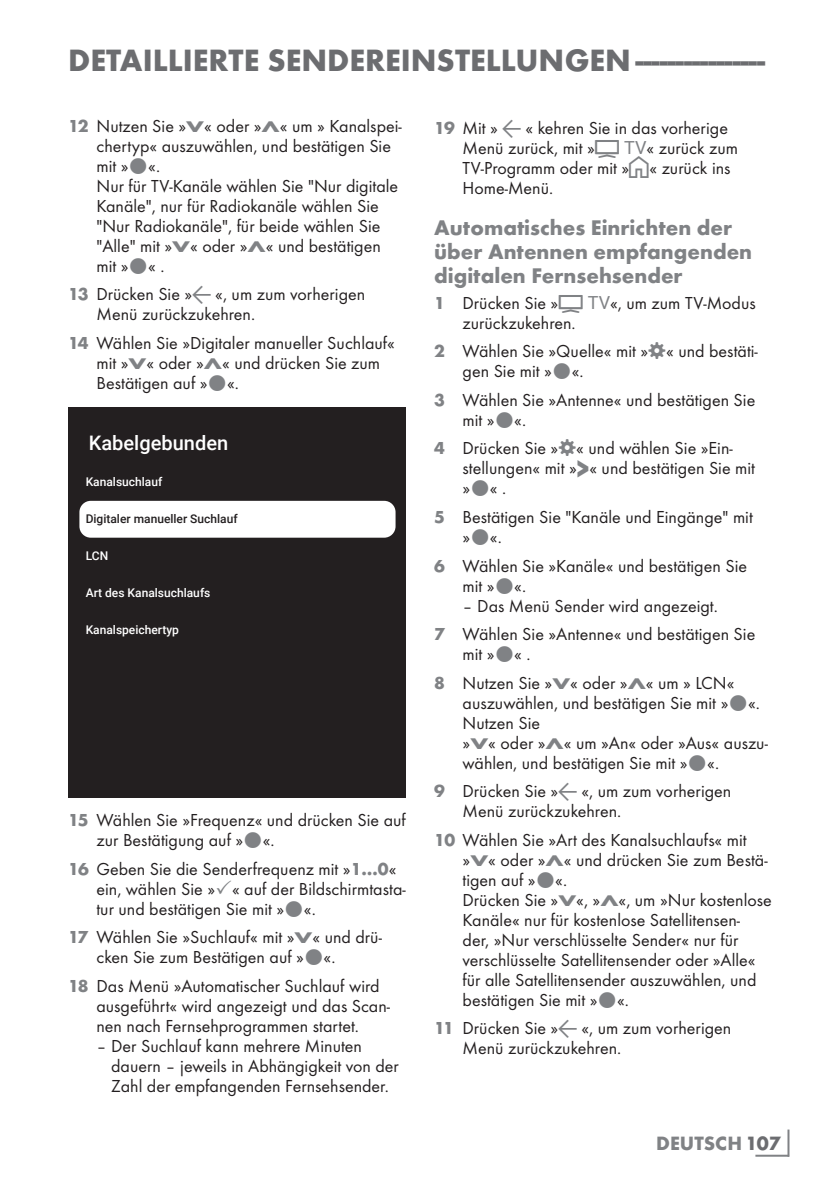
<style>
.page{position:relative;width:840px;height:1191px;background:#fff}
.page>*{position:absolute;margin:0;border:0;box-sizing:border-box;transform-origin:0 0}
.t1{font:700 32px "Futura TOT";color:#6c6d70}
.t2{font:700 22px/24px "Futura TOT";color:#808285}
.t3{font:500 20px "Roboto";color:#fff}
.t4{font:700 20px "Futura TOT";color:#808285}
.t5{font:18px/20px "Futura TOT Boo";color:#231f20}
.t6{font:500 12px "Roboto";color:#fff}
.t7{font:500 12px "Roboto";color:#231f20}
.s1{font-family:"Futura TOT";font-weight:700;color:#808285}
.s2{font-family:"Futura TOT";font-weight:700;font-size:16px;color:#808285}
.s3{font-family:"Arcelik TS9 Android";font-size:20px;color:#808285}
.s4{font-family:"Arcelik TS9 Android";font-size:32px;color:#808285}
.s5{font-family:"Roboto";color:#808285}
.s6{font-family:"Arcelik TS9 Android";font-size:24px;color:#808285}
.s7{font-family:"Futura TOT";font-weight:700;font-size:27.2px;color:#808285}
.s8{color:#6c6d70}
</style>
<div class="page">
<hr style="left:787px;top:1129px;width:2px;height:27px;background:#808285">
<hr style="left:755px;top:1154px;width:33px;height:2px;background:#808285">
<div style="left:68px;top:407px;width:337px;height:390px;background:#231f20"></div>
<div style="left:79px;top:501px;width:316px;height:36px;background:#fff;border-radius:11px"></div>
<h1 class="t1" style="left:68px;top:40px;width:698px">DETAILLIERTE SENDEREINSTELLUNGEN-----------------</h1>
<p class="t5" style="left:96px;top:115px;width:306px;text-indent:-28px"><span class="s1">12</span> Nutzen Sie »<span class="s2">V</span>« oder »<span class="s2">Λ</span>« um » Kanalspei&shy;chertyp« auszuwählen, und bestätigen Sie mit » «.<br>Nur für TV-Kanäle wählen Sie "Nur digitale<br>Kanäle", nur für Radiokanäle wählen Sie "Nur Radiokanäle", für beide wählen Sie "Alle" mit »<span class="s2">V</span>« oder »<span class="s2">Λ</span>« und bestätigen mit» «.</p>
<p class="t5" style="left:96px;top:284px;width:270px;text-indent:-28px"><span class="s1">13</span> Drücken Sie »<span class="s3">A</span> «, um zum vorherigen<br>Menü zurückzukehren.</p>
<p class="t5" style="left:96px;top:333px;width:300px;text-indent:-28px"><span class="s1">14</span> Wählen Sie »Digitaler manueller Suchlauf« mit »<span class="s2">V</span>« oder »<span class="s2">Λ</span>« und drücken Sie zum<br>Bestätigen auf » «.</p>
<p class="t3" style="left:89px;top:428px;width:141px">Kabelgebunden</p>
<p class="t6" style="left:86px;top:473px;width:78px">Kanalsuchlauf</p>
<p class="t7" style="left:86px;top:510px;width:153px">Digitaler manueller Suchlauf</p>
<p class="t6" style="left:86px;top:547px;width:24px">LCN</p>
<p class="t6" style="left:86px;top:584px;width:126px">Art des Kanalsuchlaufs</p>
<p class="t6" style="left:86px;top:622px;width:95px">Kanalspeichertyp</p>
<p class="t5" style="left:96px;top:810px;width:310px;text-indent:-28px"><span class="s1">15</span> Wählen Sie »Frequenz« und drücken Sie auf zur Bestätigung auf » «.</p>
<p class="t5" style="left:96px;top:858px;width:310px;text-indent:-28px"><span class="s1">16</span> Geben Sie die Senderfrequenz mit »<span class="s1">1…0</span>« ein, wählen Sie » « auf der Bildschirmtasta&shy;tur und bestätigen Sie mit » «.</p>
<p class="t5" style="left:96px;top:927px;width:287px;text-indent:-28px"><span class="s1">17</span> Wählen Sie »Suchlauf« mit »<span class="s2">V</span>« und drü&shy;cken Sie zum Bestätigen auf » «.</p>
<p class="t5" style="left:96px;top:975px;width:295px;text-indent:-28px"><span class="s1">18</span> Das Menü »Automatischer Suchlauf wird ausgeführt« wird angezeigt und das Scan&shy;nen nach Fernsehprogrammen startet.</p>
<p class="t5" style="left:111px;top:1035px;width:289px;text-indent:-15px">– Der Suchlauf kann mehrere Minuten dauern – jeweils in Abhängigkeit von der<br>Zahl der empfangenden Fernsehsender.</p>
<p class="t5" style="left:462px;top:118px;width:277px;text-indent:-28px"><span class="s1">19</span> Mit » <span class="s3">A</span> « kehren Sie in das vorherige<br>Menü zurück, mit »<span class="s4">H</span> <span class="s5">TV</span>« zurück zum<br>TV-Programm oder mit »<span class="s6">T</span>« zurück ins<br>Home-Menü.</p>
<p class="t2" style="left:434px;top:215px;width:319px">Automatisches Einrichten der über Antennen empfangenden digitalen Fernsehsender</p>
<p class="t5" style="left:462px;top:293px;width:294px;text-indent:-28px"><span class="s1">1</span> Drücken Sie »<span class="s4">H</span> <span class="s5">TV</span>«, um zum TV-Modus zurückzukehren.</p>
<p class="t5" style="left:462px;top:341px;width:297px;text-indent:-28px"><span class="s1">2</span> Wählen Sie »Quelle« mit » « und bestäti&shy;gen Sie mit » «.</p>
<p class="t5" style="left:462px;top:390px;width:294px;text-indent:-28px"><span class="s1">3</span> Wählen Sie »Antenne« und bestätigen Sie mit » «.</p>
<p class="t5" style="left:462px;top:438px;width:294px;text-indent:-28px"><span class="s1">4</span> Drücken Sie » « und wählen Sie »Ein&shy;stellungen« mit »<span class="s7">&gt;</span>« und bestätigen Sie mit » «.</p>
<p class="t5" style="left:462px;top:507px;width:291px;text-indent:-28px"><span class="s1">5</span> Bestätigen Sie "Kanäle und Eingänge" mit » «.</p>
<p class="t5" style="left:462px;top:555px;width:286px;text-indent:-28px"><span class="s1">6</span> Wählen Sie »Kanäle« und bestätigen Sie mit » «.</p>
<p class="t5" style="left:434px;top:591px;width:322px;line-height:28.6px;text-align:center">– Das Menü Sender wird angezeigt.<br><span class="s1">7</span> Wählen Sie »Antenne« und bestätigen Sie</p>
<p class="t5" style="left:434px;top:640px;width:302px;line-height:28.4px;text-indent:28px">mit» «.<br><span class="s1">8</span> Nutzen Sie »<span class="s2">V</span>« oder »<span class="s2">Λ</span>« um » LCN«</p>
<p class="t5" style="left:462px;top:692px;width:307px">auszuwählen, und bestätigen Sie mit » «.<br>Nutzen Sie<br>»<span class="s2">V</span>« oder »<span class="s2">Λ</span>« um »An« oder »Aus« auszu&shy;wählen, und bestätigen Sie mit » «.</p>
<p class="t5" style="left:462px;top:781px;width:270px;text-indent:-28px"><span class="s1">9</span> Drücken Sie »<span class="s3">A</span> «, um zum vorherigen<br>Menü zurückzukehren.</p>
<p class="t5" style="left:462px;top:829px;width:310px;text-indent:-28px"><span class="s1">10</span> Wählen Sie »Art des Kanalsuchlaufs« mit »<span class="s2">V</span>« oder »<span class="s2">Λ</span>« und drücken Sie zum Bestä&shy;tigen auf » «.<br>Drücken Sie »<span class="s2">V</span>«, »<span class="s2">Λ</span>«, um »Nur kostenlose Kanäle« nur für kostenlose Satellitensen-<br>der, »Nur verschlüsselte Sender« nur für verschlüsselte Satellitensender oder »Alle« für alle Satellitensender auszuwählen, und bestätigen Sie mit » «.</p>
<p class="t5" style="left:462px;top:1018px;width:270px;text-indent:-28px"><span class="s1">11</span> Drücken Sie »<span class="s3">A</span> «, um zum vorherigen<br>Menü zurückzukehren.</p>
<p class="t4" style="left:656px;top:1131px;width:126px">DEUTSCH <span class="s8">107</span></p>
</div>
